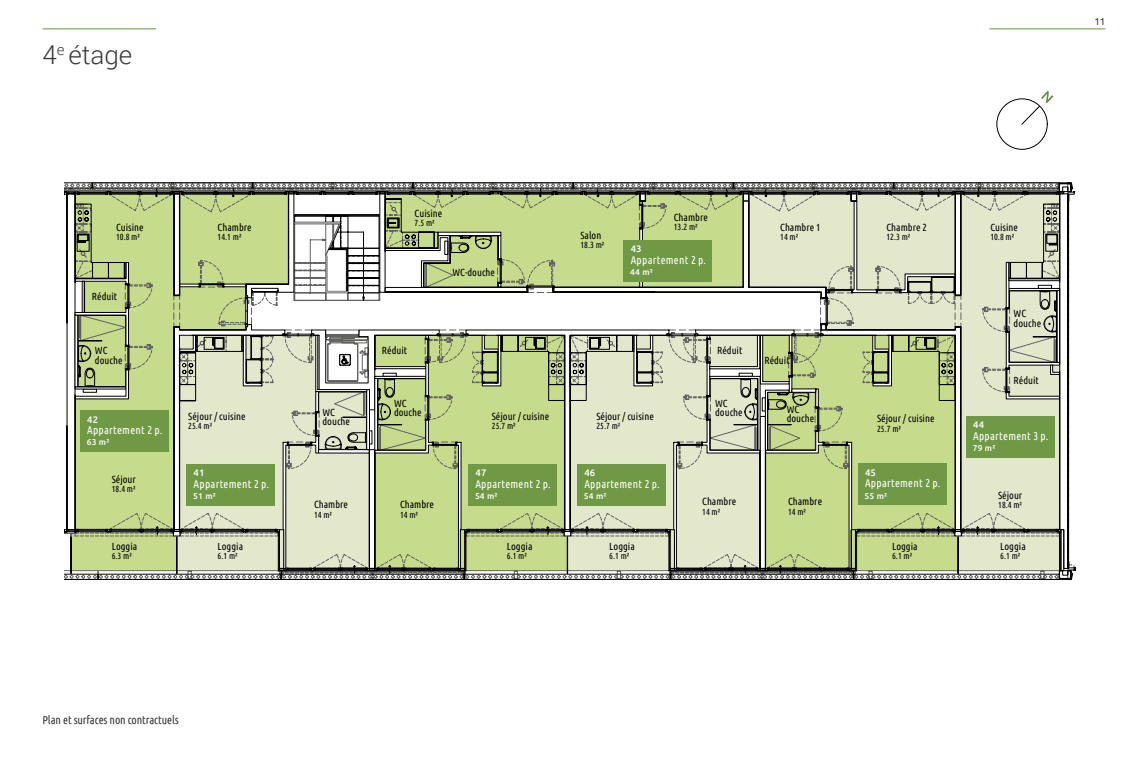
<style>
.page{position:relative;width:1134px;height:766px;background:#fff}
.page>*{position:absolute;margin:0;border:0;box-sizing:border-box;transform-origin:0 0}
.t1{font:300 26px "Roboto";color:#3a3a39}
.t2{font:11.5px "Ubuntu Condensed";letter-spacing:-.01em;color:#3a3a39}
.t3{font:11.2px "Ubuntu Condensed";letter-spacing:.025em;color:#fff}
.t4{font:10.3px/9.3px "Ubuntu Condensed";color:#000}
.t5{font:10px "Ubuntu";color:#3a3a39}
.t6{font:500 9.4px "Ubuntu";letter-spacing:.025em;color:#fff}
.t7{font:8.9px "Ubuntu Condensed";color:#000}
.t8{font:500 8.4px "Ubuntu";letter-spacing:.025em;color:#fff}
</style>
<div class="page">
<hr style="left:43px;top:28px;width:113px;height:1px;background:#6b9443">
<hr style="left:989px;top:28px;width:116px;height:1px;background:#6b9443">
<svg style="left:996px;top:91px;width:57px;height:59px"></svg>
<svg style="left:64px;top:182px;width:1012px;height:398px;background:#bec8a2"></svg>
<div style="left:80px;top:410px;width:88px;height:42px;background:#709945"></div>
<div style="left:966px;top:416px;width:88px;height:41px;background:#709945"></div>
<div style="left:187px;top:464px;width:88px;height:41px;background:#709945"></div>
<div style="left:468px;top:464px;width:89px;height:41px;background:#709945"></div>
<div style="left:577px;top:464px;width:89px;height:41px;background:#709945"></div>
<div style="left:858px;top:463px;width:88px;height:42px;background:#709945"></div>
<div style="left:624px;top:240px;width:88px;height:41px;background:#709945"></div>
<h1 class="t1" style="left:43px;top:37px;width:91px">4<sup>e</sup> étage</h1>
<p class="t5" style="left:1094px;top:16px;width:12px">11</p>
<p class="t4" style="left:116px;top:222px;width:29px">Cuisine</p>
<p class="t7" style="left:116px;top:232px;width:25px">10.8 m²</p>
<p class="t4" style="left:218px;top:222px;width:36px">Chambre</p>
<p class="t7" style="left:218px;top:232px;width:25px">14.1 m²</p>
<p class="t4" style="left:415px;top:208px;width:29px">Cuisine</p>
<p class="t7" style="left:415px;top:217px;width:22px">7.5 m²</p>
<p class="t4" style="left:452px;top:267px;width:44px">WC-douche</p>
<p class="t4" style="left:580px;top:230px;width:22px">Salon</p>
<p class="t7" style="left:580px;top:239px;width:25px">18.3 m²</p>
<p class="t4" style="left:674px;top:212px;width:36px">Chambre</p>
<p class="t7" style="left:674px;top:221px;width:25px">13.2 m²</p>
<p class="t6" style="left:631px;top:244px;width:12px">43</p>
<p class="t3" style="left:631px;top:252px;width:77px">Appartement 2 p.</p>
<p class="t8" style="left:630px;top:268px;width:24px">44 m²</p>
<p class="t4" style="left:780px;top:222px;width:42px">Chambre 1</p>
<p class="t7" style="left:780px;top:232px;width:20px">14 m²</p>
<p class="t4" style="left:886px;top:222px;width:42px">Chambre 2</p>
<p class="t7" style="left:886px;top:232px;width:25px">12.3 m²</p>
<p class="t4" style="left:990px;top:222px;width:29px">Cuisine</p>
<p class="t7" style="left:990px;top:232px;width:25px">10.8 m²</p>
<p class="t4" style="left:92px;top:291px;width:27px">Réduit</p>
<p class="t4" style="left:1013px;top:308px;width:29px">WC douche</p>
<p class="t4" style="left:95px;top:346px;width:29px">WC douche</p>
<p class="t4" style="left:382px;top:345px;width:27px">Réduit</p>
<p class="t4" style="left:717px;top:345px;width:27px">Réduit</p>
<p class="t4" style="left:764px;top:355px;width:27px">Réduit</p>
<p class="t4" style="left:1013px;top:375px;width:27px">Réduit</p>
<p class="t6" style="left:87px;top:415px;width:12px">42</p>
<p class="t3" style="left:87px;top:423px;width:77px">Appartement 2 p.</p>
<p class="t8" style="left:87px;top:438px;width:24px">63 m²</p>
<p class="t4" style="left:188px;top:411px;width:59px">Séjour / cuisine</p>
<p class="t7" style="left:188px;top:420px;width:25px">25.4 m²</p>
<p class="t4" style="left:715px;top:398px;width:14px">WC</p>
<p class="t4" style="left:394px;top:398px;width:29px">WC douche</p>
<p class="t4" style="left:322px;top:407px;width:14px">WC</p>
<p class="t4" style="left:715px;top:407px;width:29px">douche</p>
<p class="t4" style="left:322px;top:416px;width:29px">douche</p>
<p class="t4" style="left:492px;top:411px;width:59px">Séjour / cuisine</p>
<p class="t7" style="left:492px;top:420px;width:25px">25.7 m²</p>
<p class="t4" style="left:596px;top:411px;width:59px">Séjour / cuisine</p>
<p class="t7" style="left:596px;top:420px;width:25px">25.7 m²</p>
<p class="t4" style="left:787px;top:404px;width:29px">WC douche</p>
<p class="t4" style="left:877px;top:413px;width:59px">Séjour / cuisine</p>
<p class="t7" style="left:877px;top:423px;width:25px">25.7 m²</p>
<p class="t6" style="left:973px;top:420px;width:12px">44</p>
<p class="t3" style="left:973px;top:428px;width:77px">Appartement 3 p.</p>
<p class="t8" style="left:973px;top:444px;width:24px">79 m²</p>
<p class="t4" style="left:112px;top:474px;width:26px">Séjour</p>
<p class="t7" style="left:112px;top:483px;width:25px">18.4 m²</p>
<p class="t6" style="left:194px;top:469px;width:12px">41</p>
<p class="t3" style="left:194px;top:477px;width:77px">Appartement 2 p.</p>
<p class="t8" style="left:193px;top:492px;width:24px">51 m²</p>
<p class="t4" style="left:314px;top:499px;width:36px">Chambre</p>
<p class="t7" style="left:314px;top:509px;width:20px">14 m²</p>
<p class="t4" style="left:400px;top:499px;width:36px">Chambre</p>
<p class="t7" style="left:400px;top:509px;width:20px">14 m²</p>
<p class="t6" style="left:475px;top:469px;width:12px">47</p>
<p class="t3" style="left:475px;top:477px;width:77px">Appartement 2 p.</p>
<p class="t8" style="left:475px;top:492px;width:24px">54 m²</p>
<p class="t6" style="left:584px;top:469px;width:12px">46</p>
<p class="t3" style="left:584px;top:477px;width:77px">Appartement 2 p.</p>
<p class="t8" style="left:584px;top:492px;width:24px">54 m²</p>
<p class="t4" style="left:702px;top:496px;width:36px">Chambre</p>
<p class="t7" style="left:702px;top:506px;width:20px">14 m²</p>
<p class="t4" style="left:788px;top:496px;width:36px">Chambre</p>
<p class="t7" style="left:788px;top:506px;width:20px">14 m²</p>
<p class="t6" style="left:865px;top:468px;width:12px">45</p>
<p class="t3" style="left:865px;top:476px;width:77px">Appartement 2 p.</p>
<p class="t8" style="left:865px;top:492px;width:24px">55 m²</p>
<p class="t4" style="left:998px;top:490px;width:26px">Séjour</p>
<p class="t7" style="left:998px;top:499px;width:25px">18.4 m²</p>
<p class="t4" style="left:112px;top:541px;width:27px">Loggia</p>
<p class="t7" style="left:112px;top:550px;width:22px">6.3 m²</p>
<p class="t4" style="left:218px;top:541px;width:27px">Loggia</p>
<p class="t7" style="left:218px;top:550px;width:22px">6.1 m²</p>
<p class="t4" style="left:507px;top:541px;width:27px">Loggia</p>
<p class="t7" style="left:507px;top:550px;width:22px">6.1 m²</p>
<p class="t4" style="left:609px;top:541px;width:27px">Loggia</p>
<p class="t7" style="left:609px;top:550px;width:22px">6.1 m²</p>
<p class="t4" style="left:892px;top:541px;width:27px">Loggia</p>
<p class="t7" style="left:892px;top:550px;width:22px">6.1 m²</p>
<p class="t4" style="left:1000px;top:541px;width:27px">Loggia</p>
<p class="t7" style="left:1000px;top:550px;width:22px">6.1 m²</p>
<p class="t2" style="left:43px;top:712px;width:138px">Plan et surfaces non contractuels</p>
</div>
